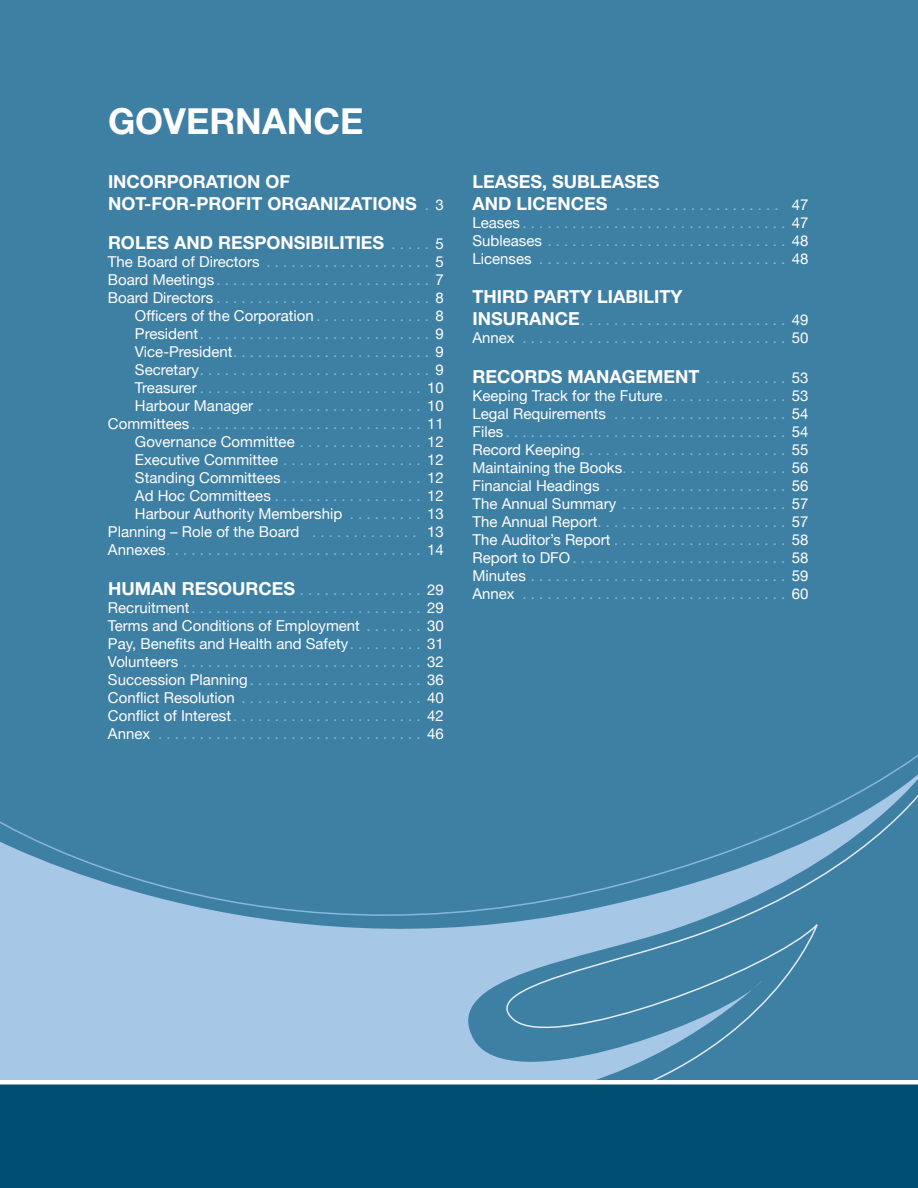
<style>
.page{position:relative;width:918px;height:1188px;background:#3e7fa4}
.page>*{position:absolute;margin:0;border:0;box-sizing:border-box;transform-origin:0 0}
.t1{font:700 36px "Helvetica Neue";color:#fff}
.t2{font:700 18px/21.6px "Helvetica Neue";color:#fff}
.t3{font:15px/18px "Helvetica Neue";color:#7fbae1}
.t4{font:15px "Helvetica Neue";color:#fff}
.s1{font-weight:400;font-size:15px;color:#7fbae1}
.s2{font-weight:400;font-size:15px}
.s3{color:#7fbae1}
.s4{color:#fff}
.s5{font-weight:700;font-size:18px;color:#fff}
</style>
<div class="page">
<svg style="left:0;top:762px;width:918px;height:318px"></svg>
<div style="left:0;top:1080px;width:918px;height:108px;background:#004e71"></div>
<hr style="left:0;top:1080px;width:918px;height:4px;background:#fff">
<p class="t1" style="left:108px;top:99px;width:257px">GOVERNANCE</p>
<p class="t2" style="left:108px;top:171px;width:337px">INCORPORATION OF<br>NOT-FOR-PROFIT ORGANIZATIONS <span class="s1">.</span> <span class="s2">3</span></p>
<p class="t2" style="left:108px;top:232px;width:337px">ROLES AND RESPONSIBILITIES <span class="s1">. . . . .</span> <span class="s2">5</span></p>
<p class="t4" style="left:108px;top:253px;width:337px">The Board of Directors <span class="s3">. . . . . . . . . . . . . . . . . . . .</span> 5</p>
<p class="t3" style="left:108px;top:271px;width:338px"><span class="s4">Board Meetings</span> . . . . . . . . . . . . . . . . . . . . . . . . . . <span class="s4">7</span></p>
<p class="t3" style="left:108px;top:289px;width:338px"><span class="s4">Board Directors</span> . . . . . . . . . . . . . . . . . . . . . . . . . . <span class="s4">8</span></p>
<p class="t4" style="left:135px;top:307px;width:310px">Officers of the Corporation <span class="s3">. . . . . . . . . . . . . .</span> 8</p>
<p class="t3" style="left:135px;top:325px;width:310px"><span class="s4">President</span> . . . . . . . . . . . . . . . . . . . . . . . . . . . . <span class="s4">9</span></p>
<p class="t3" style="left:135px;top:343px;width:310px"><span class="s4">Vice-President</span> . . . . . . . . . . . . . . . . . . . . . . . . <span class="s4">9</span></p>
<p class="t3" style="left:135px;top:361px;width:310px"><span class="s4">Secretary</span> . . . . . . . . . . . . . . . . . . . . . . . . . . . . <span class="s4">9</span></p>
<p class="t3" style="left:135px;top:379px;width:310px"><span class="s4">Treasurer</span> . . . . . . . . . . . . . . . . . . . . . . . . . . . <span class="s4">10</span></p>
<p class="t3" style="left:135px;top:397px;width:310px"><span class="s4">Harbour Manager</span> . . . . . . . . . . . . . . . . . . . . <span class="s4">10</span></p>
<p class="t3" style="left:108px;top:415px;width:337px"><span class="s4">Committees</span> . . . . . . . . . . . . . . . . . . . . . . . . . . . . <span class="s4">11</span></p>
<p class="t4" style="left:135px;top:433px;width:310px">Governance Committee <span class="s3">. . . . . . . . . . . . . . .</span> 12</p>
<p class="t4" style="left:135px;top:451px;width:310px">Executive Committee <span class="s3">. . . . . . . . . . . . . . . . .</span> 12</p>
<p class="t4" style="left:135px;top:469px;width:310px">Standing Committees <span class="s3">. . . . . . . . . . . . . . . . .</span> 12</p>
<p class="t3" style="left:135px;top:487px;width:310px"><span class="s4">Ad Hoc Committees</span> . . . . . . . . . . . . . . . . . . <span class="s4">12</span></p>
<p class="t4" style="left:135px;top:505px;width:310px">Harbour Authority Membership <span class="s3">. . . . . . . . .</span> 13</p>
<p class="t4" style="left:108px;top:523px;width:337px">Planning – Role of the Board <span class="s3">. . . . . . . . . . . . .</span> 13</p>
<p class="t3" style="left:108px;top:541px;width:337px"><span class="s4">Annexes</span> . . . . . . . . . . . . . . . . . . . . . . . . . . . . . . . <span class="s4">14</span></p>
<p class="t3" style="left:108px;top:580px;width:337px"><span class="s5">HUMAN RESOURCES</span> . . . . . . . . . . . . . . . <span class="s4">29</span></p>
<p class="t3" style="left:108px;top:598px;width:337px"><span class="s4">Recruitment</span> . . . . . . . . . . . . . . . . . . . . . . . . . . . . <span class="s4">29</span></p>
<p class="t4" style="left:108px;top:617px;width:337px">Terms and Conditions of Employment <span class="s3">. . . . . . .</span> 30</p>
<p class="t4" style="left:108px;top:635px;width:337px">Pay, Benefits and Health and Safety <span class="s3">. . . . . . . . .</span> 31</p>
<p class="t3" style="left:108px;top:652px;width:337px"><span class="s4">Volunteers</span> . . . . . . . . . . . . . . . . . . . . . . . . . . . . . <span class="s4">32</span></p>
<p class="t3" style="left:108px;top:670px;width:337px"><span class="s4">Succession Planning</span> . . . . . . . . . . . . . . . . . . . . . <span class="s4">36</span></p>
<p class="t3" style="left:108px;top:688px;width:337px"><span class="s4">Conflict Resolution</span> . . . . . . . . . . . . . . . . . . . . . . <span class="s4">40</span></p>
<p class="t3" style="left:108px;top:706px;width:337px"><span class="s4">Conflict of Interest</span> . . . . . . . . . . . . . . . . . . . . . . . <span class="s4">42<br>Annex</span> . . . . . . . . . . . . . . . . . . . . . . . . . . . . . . . . <span class="s4">46</span></p>
<p class="t2" style="left:472px;top:171px;width:189px">LEASES, SUBLEASES</p>
<p class="t3" style="left:472px;top:195px;width:337px"><span class="s5">AND LICENCES</span> . . . . . . . . . . . . . . . . . . . . <span class="s4">47</span></p>
<p class="t3" style="left:472px;top:213px;width:337px;text-align:justify"><span class="s4">Leases</span> . . . . . . . . . . . . . . . . . . . . . . . . . . . . . . . . <span class="s4">47<br>Subleases</span> . . . . . . . . . . . . . . . . . . . . . . . . . . . . . <span class="s4">48<br>Licenses</span> . . . . . . . . . . . . . . . . . . . . . . . . . . . . . . <span class="s4">48</span></p>
<p class="t2" style="left:472px;top:286px;width:211px">THIRD PARTY LIABILITY</p>
<p class="t3" style="left:472px;top:310px;width:337px"><span class="s5">INSURANCE</span> . . . . . . . . . . . . . . . . . . . . . . . . . <span class="s4">49<br>Annex</span> . . . . . . . . . . . . . . . . . . . . . . . . . . . . . . . . <span class="s4">50</span></p>
<p class="t2" style="left:472px;top:365px;width:337px">RECORDS MANAGEMENT <span class="s1">. . . . . . . . . .</span> <span class="s2">53</span></p>
<p class="t4" style="left:472px;top:386px;width:337px">Keeping Track for the Future <span class="s3">. . . . . . . . . . . . . . .</span> 53</p>
<p class="t3" style="left:472px;top:404px;width:337px"><span class="s4">Legal Requirements</span> . . . . . . . . . . . . . . . . . . . . . <span class="s4">54</span></p>
<p class="t3" style="left:472px;top:422px;width:337px"><span class="s4">Files</span> . . . . . . . . . . . . . . . . . . . . . . . . . . . . . . . . . . <span class="s4">54</span></p>
<p class="t3" style="left:472px;top:440px;width:337px"><span class="s4">Record Keeping</span> . . . . . . . . . . . . . . . . . . . . . . . . . <span class="s4">55</span></p>
<p class="t4" style="left:472px;top:458px;width:337px">Maintaining the Books <span class="s3">. . . . . . . . . . . . . . . . . . . .</span> 56</p>
<p class="t3" style="left:472px;top:476px;width:337px"><span class="s4">Financial Headings</span> . . . . . . . . . . . . . . . . . . . . . . <span class="s4">56</span></p>
<p class="t3" style="left:472px;top:494px;width:337px"><span class="s4">The Annual Summary</span> . . . . . . . . . . . . . . . . . . . . <span class="s4">57</span></p>
<p class="t3" style="left:472px;top:512px;width:337px"><span class="s4">The Annual Report</span> . . . . . . . . . . . . . . . . . . . . . . . <span class="s4">57</span></p>
<p class="t3" style="left:472px;top:530px;width:338px"><span class="s4">The Auditor’s Report</span> . . . . . . . . . . . . . . . . . . . . . <span class="s4">58</span></p>
<p class="t3" style="left:472px;top:548px;width:338px"><span class="s4">Report to DFO</span> . . . . . . . . . . . . . . . . . . . . . . . . . . <span class="s4">58</span></p>
<p class="t3" style="left:472px;top:566px;width:337px"><span class="s4">Minutes</span> . . . . . . . . . . . . . . . . . . . . . . . . . . . . . . . <span class="s4">59<br>Annex</span> . . . . . . . . . . . . . . . . . . . . . . . . . . . . . . . . <span class="s4">60</span></p>
</div>
